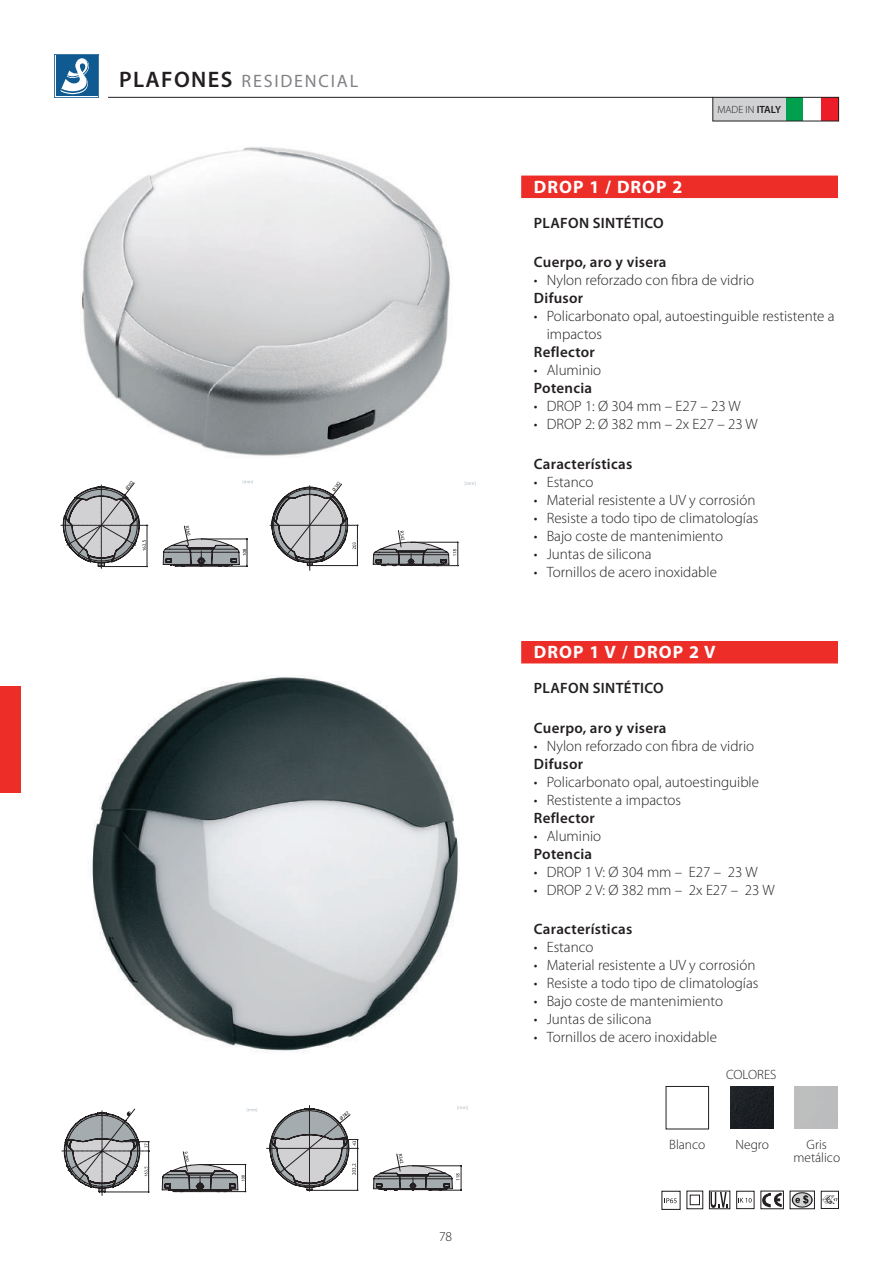
<style>
.page{position:relative;width:893px;height:1263px;background:#fff}
.page>*{position:absolute;margin:0;border:0;box-sizing:border-box;transform-origin:0 0}
.t1{font:700 18px "Myriad Pro";letter-spacing:.06em;color:#fff}
.t2{font:18px "Myriad Pro";letter-spacing:.1em;color:#808285}
.t3{font:300 15px/18px "Myriad Pro";color:#231f20}
.t4{font:600 15px "Myriad Pro";letter-spacing:.02em;color:#231f20}
.t5{font:300 13.5px/13.5px "Myriad Pro";color:#231f20;text-align:center}
.t6{font:300 10.5px "Myriad Pro";color:#231f20}
.s1{font-weight:600;font-size:22.5px;color:#231f20}
.s2{font-weight:600}
</style>
<div class="page">
<div style="left:0;top:686px;width:21px;height:106px;background:#ec2d28"></div>
<img style="left:81px;top:147px;width:369px;height:309px">
<div style="left:521px;top:176px;width:317px;height:22px;background:#ec2d28"></div>
<div style="left:521px;top:641px;width:317px;height:22px;background:#ec2d28"></div>
<div style="left:666px;top:1086px;width:43px;height:43px;border:1px solid #231f20"></div>
<div style="left:731px;top:1086px;width:42px;height:43px;background:#1c2024"></div>
<img style="left:92px;top:677px;width:367px;height:376px">
<svg style="left:666px;top:1198px;width:11px;height:5px"></svg>
<div style="left:661px;top:1191px;width:20px;height:19px;border:1px solid #231f20"></div>
<svg style="left:738px;top:1198px;width:14px;height:5px"></svg>
<div style="left:736px;top:1191px;width:19px;height:18px;border:1px solid #231f20"></div>
<svg style="left:823px;top:1195px;width:14px;height:9px"></svg>
<div style="left:821px;top:1191px;width:18px;height:18px;border:1px solid #231f20"></div>
<svg style="left:686px;top:1190px;width:17px;height:19px"></svg>
<div style="left:709px;top:1191px;width:21px;height:18px;border:1px solid #231f20"></div>
<svg style="left:710px;top:1192px;width:18px;height:16px"></svg>
<div style="left:760px;top:1191px;width:24px;height:18px;border:1px solid #231f20"></div>
<svg style="left:762px;top:1193px;width:19px;height:14px"></svg>
<div style="left:790px;top:1191px;width:25px;height:18px;border:1px solid #231f20"></div>
<svg style="left:792px;top:1192px;width:21px;height:15px"></svg>
<svg style="left:61px;top:480px;width:192px;height:88px"></svg>
<svg style="left:270px;top:482px;width:189px;height:88px"></svg>
<svg style="left:465px;top:481px;width:11px;height:5px"></svg>
<svg style="left:62px;top:1108px;width:195px;height:87px"></svg>
<svg style="left:267px;top:1105px;width:91px;height:86px"></svg>
<svg style="left:373px;top:1154px;width:88px;height:36px"></svg>
<svg style="left:457px;top:1106px;width:11px;height:4px"></svg>
<svg style="left:54px;top:54px;width:45px;height:44px"></svg>
<div style="left:821px;top:97px;width:17px;height:24px;background:#ec1c29"></div>
<div style="left:785px;top:97px;width:18px;height:24px;background:#00a04e"></div>
<div style="left:713px;top:97px;width:73px;height:24px;background:#d1d2d4"></div>
<hr style="left:108px;top:97px;width:731px;height:1px;background:#231f20">
<p class="t2" style="left:119px;top:70px;width:241px"><span class="s1">PLAFONES</span> RESIDENCIAL</p>
<p class="t5" style="left:439px;top:1230px;width:15px">78</p>
<p class="t6" style="left:717px;top:103px;width:65px">MADE IN <span class="s2">ITALY</span></p>
<p class="t1" style="left:534px;top:175px;width:150px">DROP 1 / DROP 2</p>
<p class="t4" style="left:534px;top:213px;width:131px">PLAFON SINTÉTICO</p>
<p class="t4" style="left:534px;top:253px;width:134px">Cuerpo, aro y visera</p>
<p class="t3" style="left:534px;top:271px;width:222px">• Nylon reforzado con fibra de vidrio</p>
<p class="t4" style="left:534px;top:289px;width:51px">Difusor</p>
<p class="t3" style="left:547px;top:307px;width:289px;text-indent:-13px">• Policarbonato opal, autoestinguible restistente a impactos</p>
<p class="t4" style="left:534px;top:343px;width:63px">Reflector</p>
<p class="t3" style="left:534px;top:361px;width:69px">• Aluminio</p>
<p class="t4" style="left:534px;top:379px;width:60px">Potencia</p>
<p class="t3" style="left:534px;top:397px;width:208px">• DROP 1: Ø 304 mm – E27 – 23 W</p>
<p class="t3" style="left:534px;top:415px;width:225px">• DROP 2: Ø 382 mm – 2x E27 – 23 W</p>
<p class="t4" style="left:534px;top:454px;width:100px">Características</p>
<p class="t3" style="left:534px;top:473px;width:61px">• Estanco</p>
<p class="t3" style="left:534px;top:491px;width:223px">• Material resistente a UV y corrosión</p>
<p class="t3" style="left:534px;top:509px;width:226px">• Resiste a todo tipo de climatologías</p>
<p class="t3" style="left:534px;top:527px;width:191px">• Bajo coste de mantenimiento</p>
<p class="t3" style="left:534px;top:545px;width:119px">• Juntas de silicona</p>
<p class="t3" style="left:534px;top:563px;width:184px">• Tornillos de acero inoxidable</p>
<p class="t1" style="left:534px;top:640px;width:183px">DROP 1 V / DROP 2 V</p>
<p class="t4" style="left:534px;top:678px;width:131px">PLAFON SINTÉTICO</p>
<p class="t4" style="left:534px;top:718px;width:134px">Cuerpo, aro y visera</p>
<p class="t3" style="left:534px;top:737px;width:222px">• Nylon reforzado con fibra de vidrio</p>
<p class="t4" style="left:534px;top:754px;width:51px">Difusor</p>
<p class="t3" style="left:534px;top:773px;width:227px">• Policarbonato opal, autoestinguible</p>
<p class="t3" style="left:534px;top:791px;width:149px">• Restistente a impactos</p>
<p class="t4" style="left:534px;top:808px;width:63px">Reflector</p>
<p class="t3" style="left:534px;top:827px;width:69px">• Aluminio</p>
<p class="t4" style="left:534px;top:844px;width:60px">Potencia</p>
<p class="t3" style="left:534px;top:863px;width:225px">• DROP 1 V: Ø 304 mm – E27 – 23 W</p>
<p class="t3" style="left:534px;top:881px;width:242px">• DROP 2 V: Ø 382 mm – 2x E27 – 23 W</p>
<p class="t4" style="left:534px;top:920px;width:100px">Características</p>
<p class="t3" style="left:534px;top:938px;width:61px">• Estanco</p>
<p class="t3" style="left:534px;top:956px;width:223px">• Material resistente a UV y corrosión</p>
<p class="t3" style="left:534px;top:974px;width:226px">• Resiste a todo tipo de climatologías</p>
<p class="t3" style="left:534px;top:992px;width:191px">• Bajo coste de mantenimiento</p>
<p class="t3" style="left:534px;top:1010px;width:119px">• Juntas de silicona</p>
<p class="t3" style="left:534px;top:1028px;width:184px">• Tornillos de acero inoxidable</p>
<p class="t5" style="left:726px;top:1068px;width:52px">COLORES</p>
<p class="t5" style="left:669px;top:1137px;width:38px">Blanco</p>
<p class="t5" style="left:735px;top:1137px;width:35px">Negro</p>
<p class="t5" style="left:793px;top:1138px;width:48px">Gris metálico</p>
</div>
